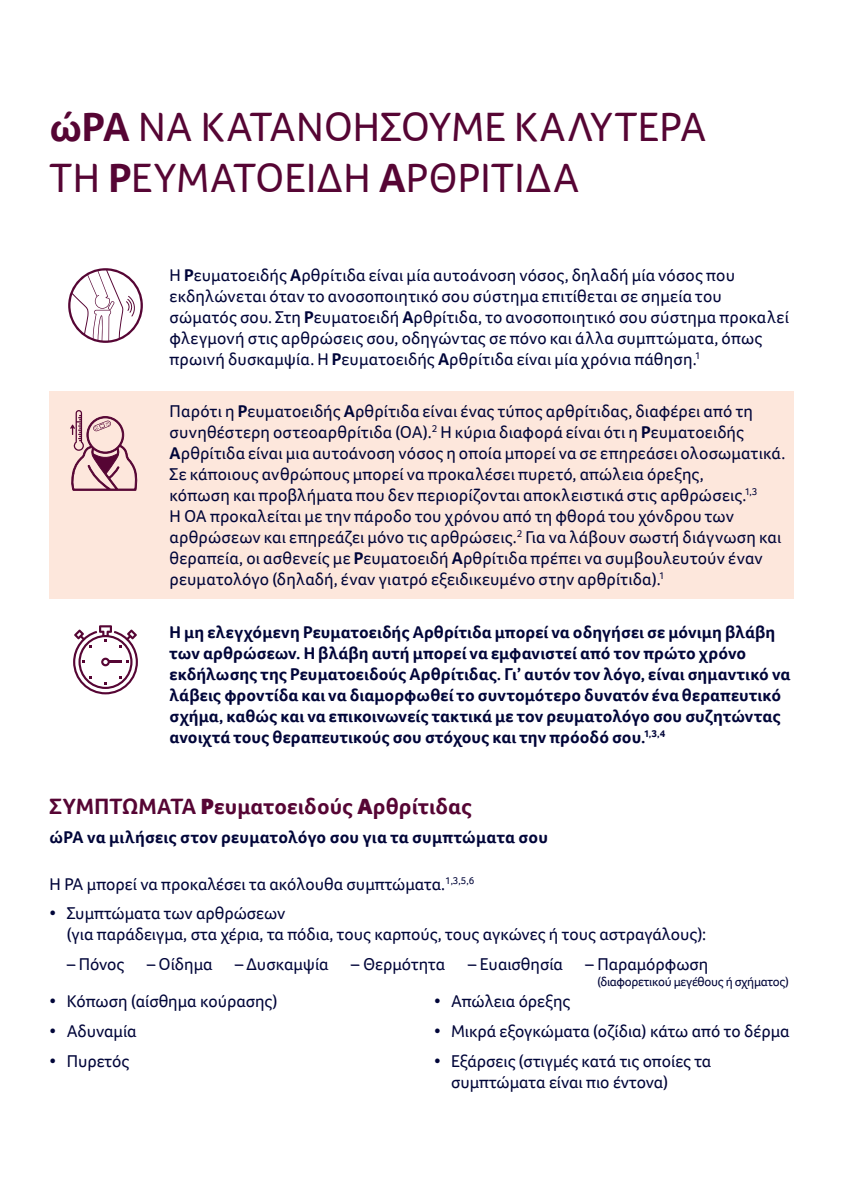
<style>
.page{position:relative;width:844px;height:1191px;background:#fff}
.page>*{position:absolute;margin:0;border:0;box-sizing:border-box;transform-origin:0 0}
.Headline_-_white{font:42px/50.4px "Foco";letter-spacing:.005em;color:#560534}
.Body_-_Keyline{font:700 22.75px "Foco";letter-spacing:.005em;color:#560534}
.Body_-_Keyline-2{font:17.5px/21px "Foco";letter-spacing:.01em;color:#000539}
.Body_-_Keyline-3{font:700 17.5px/21px "Foco";letter-spacing:.005em;color:#000539}
.ISI_subhead{font:17.5px "Foco";color:#000539}
.ISI_subhead-2{font:12.95px "Foco";letter-spacing:-.02em;color:#000539}
.s1{font-weight:700}
.s2{font-weight:900}
</style>
<div class="page">
<svg style="left:73px;top:625px;width:65px;height:69px"></svg>
<div style="left:50px;top:391px;width:744px;height:208px;background:#fde7dc"></div>
<svg style="left:70px;top:410px;width:68px;height:81px"></svg>
<svg style="left:68px;top:268px;width:75px;height:75px"></svg>
<p class="Headline_-_white" style="left:50px;top:101px;width:658px"><span class="s1">ώΡΑ</span> ΝΑ ΚΑΤΑΝΟΗΣΟΥΜΕ ΚΑΛΥΤΕΡΑ<br>ΤΗ <span class="s1">Ρ</span>ΕΥΜΑΤΟΕΙΔΗ <span class="s1">Α</span>ΡΘΡΙΤΙΔΑ</p>
<p class="Body_-_Keyline-2" style="left:169px;top:264px;width:620px">Η <span class="s1">Ρ</span>ευματοειδής <span class="s1">Α</span>ρθρίτιδα είναι μία αυτοάνοση νόσος, δηλαδή μία νόσος που εκδηλώνεται όταν το ανοσοποιητικό σου σύστημα επιτίθεται σε σημεία του σώματός σου. Στη <span class="s1">Ρ</span>ευματοειδή <span class="s1">Α</span>ρθρίτιδα, το ανοσοποιητικό σου σύστημα προκαλεί φλεγμονή στις αρθρώσεις σου, οδηγώντας σε πόνο και άλλα συμπτώματα, όπως πρωινή δυσκαμψία. Η <span class="s1">Ρ</span>ευματοειδής <span class="s1">Α</span>ρθρίτιδα είναι μία χρόνια πάθηση.<sup>1</sup></p>
<p class="Body_-_Keyline-2" style="left:169px;top:400px;width:617px">Παρότι η <span class="s1">Ρ</span>ευματοειδής <span class="s1">Α</span>ρθρίτιδα είναι ένας τύπος αρθρίτιδας, διαφέρει από τη συνηθέστερη οστεοαρθρίτιδα (ΟΑ).<sup>2</sup> Η κύρια διαφορά είναι ότι η <span class="s1">Ρ</span>ευματοειδής <span class="s1">Α</span>ρθρίτιδα είναι μια αυτοάνοση νόσος η οποία μπορεί να σε επηρεάσει ολοσωματικά.<br>Σε κάποιους ανθρώπους μπορεί να προκαλέσει πυρετό, απώλεια όρεξης,<br>κόπωση και προβλήματα που δεν περιορίζονται αποκλειστικά στις αρθρώσεις.<sup>1,3<br></sup>Η ΟΑ προκαλείται με την πάροδο του χρόνου από τη φθορά του χόνδρου των αρθρώσεων και επηρεάζει μόνο τις αρθρώσεις.<sup>2</sup> Για να λάβουν σωστή διάγνωση και θεραπεία, οι ασθενείς με <span class="s1">Ρ</span>ευματοειδή <span class="s1">Α</span>ρθρίτιδα πρέπει να συμβουλευτούν έναν ρευματολόγο (δηλαδή, έναν γιατρό εξειδικευμένο στην αρθρίτιδα).<sup>1</sup></p>
<p class="Body_-_Keyline-3" style="left:169px;top:621px;width:622px">Η μη ελεγχόμενη Ρευματοειδής Αρθρίτιδα μπορεί να οδηγήσει σε μόνιμη βλάβη των αρθρώσεων. Η βλάβη αυτή μπορεί να εμφανιστεί από τον πρώτο χρόνο εκδήλωσης της Ρευματοειδούς Αρθρίτιδας. Γι’ αυτόν τον λόγο, είναι σημαντικό να λάβεις φροντίδα και να διαμορφωθεί το συντομότερο δυνατόν ένα θεραπευτικό σχήμα, καθώς και να επικοινωνείς τακτικά με τον ρευματολόγο σου συζητώντας ανοιχτά τους θεραπευτικούς σου στόχους και την πρόοδό σου.<sup>1,3,4</sup></p>
<p class="Body_-_Keyline" style="left:50px;top:791px;width:423px">ΣΥΜΠΤΩΜΑΤΑ <span class="s2">Ρ</span>ευματοειδούς <span class="s2">Α</span>ρθρίτιδας</p>
<p class="Body_-_Keyline-3" style="left:50px;top:826px;width:499px">ώΡΑ να μιλήσεις στον ρευματολόγο σου για τα συμπτώματα σου</p>
<p class="ISI_subhead" style="left:50px;top:872px;width:426px">Η ΡΑ μπορεί να προκαλέσει τα ακόλουθα συμπτώματα.<sup>1,3,5,6</sup></p>
<p class="Body_-_Keyline-2" style="left:67px;top:902px;width:641px;text-indent:-17px">• Συμπτώματα των αρθρώσεων<br>(για παράδειγμα, στα χέρια, τα πόδια, τους καρπούς, τους αγκώνες ή τους αστραγάλους):</p>
<p class="ISI_subhead" style="left:67px;top:952px;width:59px">– Πόνος</p>
<p class="ISI_subhead" style="left:147px;top:952px;width:67px">– Οίδημα</p>
<p class="ISI_subhead" style="left:234px;top:952px;width:95px">– Δυσκαμψία</p>
<p class="ISI_subhead" style="left:350px;top:952px;width:96px">– Θερμότητα</p>
<p class="ISI_subhead" style="left:468px;top:952px;width:96px">– Ευαισθησία</p>
<p class="ISI_subhead" style="left:585px;top:952px;width:125px">– Παραμόρφωση</p>
<p class="ISI_subhead-2" style="left:597px;top:972px;width:193px">(διαφορετικού μεγέθους ή σχήματος)</p>
<p class="Body_-_Keyline-2" style="left:50px;top:990px;width:229px">• Κόπωση (αίσθημα κούρασης)</p>
<p class="Body_-_Keyline-2" style="left:50px;top:1020px;width:88px">• Αδυναμία</p>
<p class="Body_-_Keyline-2" style="left:50px;top:1050px;width:81px">• Πυρετός</p>
<p class="Body_-_Keyline-2" style="left:434px;top:990px;width:138px">• Απώλεια όρεξης</p>
<p class="Body_-_Keyline-2" style="left:434px;top:1020px;width:357px">• Μικρά εξογκώματα (οζίδια) κάτω από το δέρμα</p>
<p class="Body_-_Keyline-2" style="left:451px;top:1050px;width:262px;text-indent:-17px">• Εξάρσεις (στιγμές κατά τις οποίες τα συμπτώματα είναι πιο έντονα)</p>
</div>
